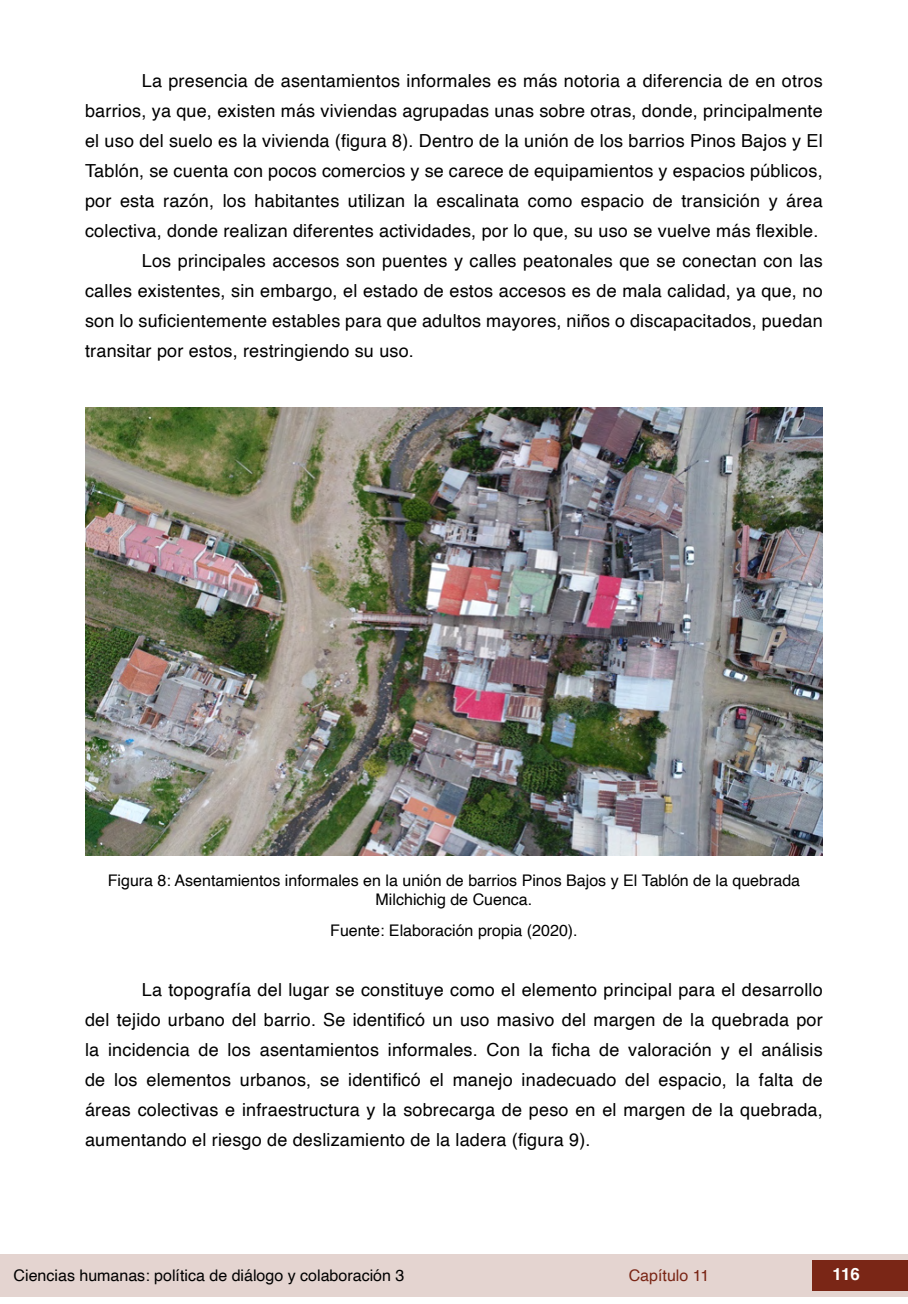
<style>
.page{position:relative;width:908px;height:1304px;background:#fff}
.page>*{position:absolute;margin:0;border:0;box-sizing:border-box;transform-origin:0 0}
.t1{font:18px/30px "Helvetica";letter-spacing:.01em;color:#000;text-align:justify}
.t2{font:700 16.8px "Helvetica";color:#fff}
.t3{font:16px/19.2px "Helvetica";color:#000;text-align:center}
.t4{font:16px "Helvetica";color:#7a2616}
</style>
<div class="page">
<div style="left:0;top:1254px;width:906px;height:43px;background:#e4d4d0"></div>
<div style="left:812px;top:1261px;width:95px;height:30px;background:#7a2616"></div>
<img style="left:85px;top:407px;width:737px;height:448px">
<p class="t1" style="left:142px;top:66px;width:682px">La presencia de asentamientos informales es más notoria a diferencia de en otros</p>
<p class="t1" style="left:85px;top:96px;width:738px">barrios, ya que, existen más viviendas agrupadas unas sobre otras, donde, principalmente</p>
<p class="t1" style="left:85px;top:126px;width:738px">el uso del suelo es la vivienda (figura 8). Dentro de la unión de los barrios Pinos Bajos y El</p>
<p class="t1" style="left:85px;top:156px;width:738px">Tablón, se cuenta con pocos comercios y se carece de equipamientos y espacios públicos,</p>
<p class="t1" style="left:85px;top:186px;width:738px">por esta razón, los habitantes utilizan la escalinata como espacio de transición y área</p>
<p class="t1" style="left:85px;top:216px;width:734px">colectiva, donde realizan diferentes actividades, por lo que, su uso se vuelve más flexible.</p>
<p class="t1" style="left:142px;top:246px;width:682px">Los principales accesos son puentes y calles peatonales que se conectan con las</p>
<p class="t1" style="left:85px;top:276px;width:738px">calles existentes, sin embargo, el estado de estos accesos es de mala calidad, ya que, no</p>
<p class="t1" style="left:85px;top:306px;width:738px">son lo suficientemente estables para que adultos mayores, niños o discapacitados, puedan</p>
<p class="t1" style="left:85px;top:336px;width:330px">transitar por estos, restringiendo su uso.</p>
<p class="t3" style="left:108px;top:871px;width:693px">Figura 8: Asentamientos informales en la unión de barrios Pinos Bajos y El Tablón de la quebrada<br>Milchichig de Cuenca.</p>
<p class="t3" style="left:330px;top:921px;width:249px">Fuente: Elaboración propia (2020).</p>
<p class="t1" style="left:85px;top:975px;width:738px;text-indent:57px">La topografía del lugar se constituye como el elemento principal para el desarrollo del tejido urbano del barrio. Se identificó un uso masivo del margen de la quebrada por la incidencia de los asentamientos informales. Con la ficha de valoración y el análisis de los elementos urbanos, se identificó el manejo inadecuado del espacio, la falta de áreas colectivas e infraestructura y la sobrecarga de peso en el margen de la quebrada, aumentando el riesgo de deslizamiento de la ladera (figura 9).</p>
<p class="t3" style="left:14px;top:1266px;width:392px">Ciencias humanas: política de diálogo y colaboración 3</p>
<p class="t4" style="left:628px;top:1263px;width:82px">Capítulo 11</p>
<p class="t2" style="left:832px;top:1264px;width:29px">116</p>
</div>
